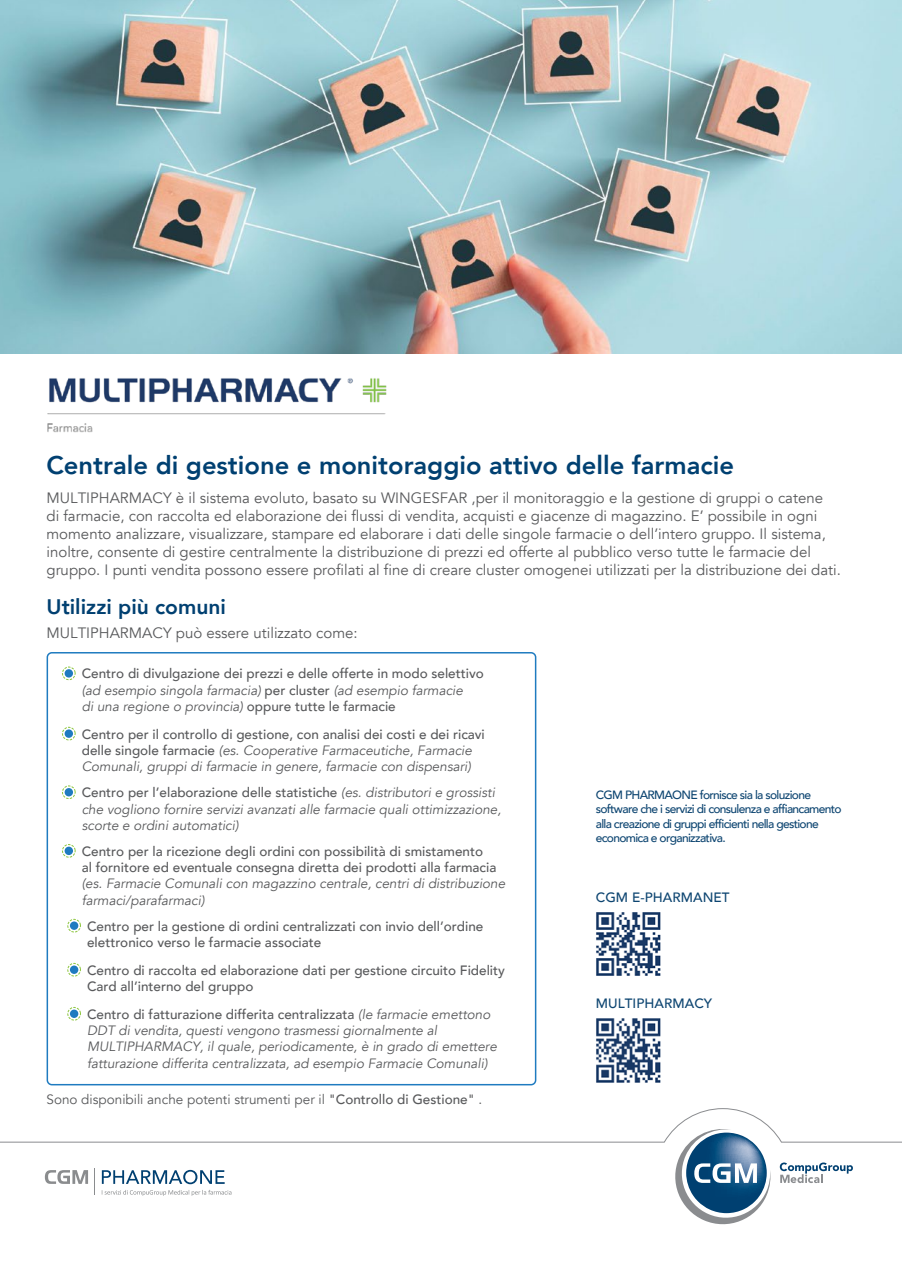
<style>
.page{position:relative;width:902px;height:1272px;background:#fff}
.page>*{position:absolute;margin:0;border:0;box-sizing:border-box;transform-origin:0 0}
.t1{font:800 25.5px "Avenir";color:#004071}
.t2{font:800 21px "Avenir";color:#004071}
.t3{font:15px/18px "Avenir";color:#58595b}
.t4{font:italic 13.5px/16.2px "Avenir";color:#58595b}
.t5{font:500 13.5px/16.2px "Avenir";color:#58595b}
.t6{font:13.5px "Avenir";color:#58595b}
.t7{font:500 13.5px "Avenir";letter-spacing:.005em;color:#0d4571}
.t8{font:500 12px/14.4px "Avenir";letter-spacing:-.055em;color:#0d4571}
.s1{font-weight:400;font-style:italic}
.s2{font-weight:500;font-style:normal}
.s3{font-weight:500}
</style>
<div class="page">
<img style="left:596px;top:912px;width:65px;height:64px">
<img style="left:596px;top:1018px;width:65px;height:65px">
<img style="left:0;top:0;width:901px;height:354px">
<img style="left:47px;top:378px;width:340px;height:55px">
<div style="left:47px;top:652px;width:489px;height:433px;border:2px solid #1f7bc0;border-radius:5px"></div>
<svg style="left:62px;top:726px;width:14px;height:15px"></svg>
<div style="left:65px;top:729px;width:8px;height:8px;background:#1f7bc0;border-radius:50%"></div>
<svg style="left:62px;top:666px;width:14px;height:15px"></svg>
<div style="left:65px;top:669px;width:8px;height:8px;background:#1f7bc0;border-radius:50%"></div>
<svg style="left:62px;top:785px;width:14px;height:14px"></svg>
<div style="left:65px;top:788px;width:8px;height:8px;background:#1f7bc0;border-radius:50%"></div>
<svg style="left:62px;top:844px;width:14px;height:14px"></svg>
<div style="left:65px;top:846px;width:8px;height:9px;background:#1f7bc0;border-radius:50%"></div>
<svg style="left:67px;top:918px;width:14px;height:15px"></svg>
<div style="left:70px;top:921px;width:8px;height:8px;background:#1f7bc0;border-radius:50%"></div>
<svg style="left:67px;top:962px;width:14px;height:15px"></svg>
<div style="left:70px;top:965px;width:8px;height:8px;background:#1f7bc0;border-radius:50%"></div>
<svg style="left:67px;top:1006px;width:14px;height:15px"></svg>
<div style="left:70px;top:1009px;width:8px;height:8px;background:#1f7bc0;border-radius:50%"></div>
<svg style="left:0;top:1108px;width:901px;height:117px"></svg>
<h1 class="t1" style="left:46px;top:445px;width:689px">Centrale di gestione e monitoraggio attivo delle farmacie</h1>
<p class="t3" style="left:46px;top:489px;width:796px">MULTIPHARMACY è il sistema evoluto, basato su WINGESFAR ,per il monitoraggio e la gestione di gruppi o catene<br>di farmacie, con raccolta ed elaborazione dei flussi di vendita, acquisti e giacenze di magazzino. E’ possibile in ogni momento analizzare, visualizzare, stampare ed elaborare i dati delle singole farmacie o dell’intero gruppo. Il sistema, inoltre, consente di gestire centralmente la distribuzione di prezzi ed offerte al pubblico verso tutte le farmacie del gruppo. I punti vendita possono essere profilati al fine di creare cluster omogenei utilizzati per la distribuzione dei dati.</p>
<h2 class="t2" style="left:46px;top:590px;width:181px">Utilizzi più comuni</h2>
<p class="t3" style="left:46px;top:623px;width:312px">MULTIPHARMACY può essere utilizzato come:</p>
<p class="t5" style="left:82px;top:665px;width:403px">Centro di divulgazione dei prezzi e delle offerte in modo selettivo <span class="s1">(ad esempio singola farmacia)</span> per cluster <span class="s1">(ad esempio farmacie<br>di una regione o provincia)</span> oppure tutte le farmacie</p>
<p class="t4" style="left:82px;top:726px;width:404px"><span class="s2">Centro per il controllo di gestione, con analisi dei costi e dei ricavi delle singole farmacie</span> (es. Cooperative Farmaceutiche, Farmacie<br>Comunali, gruppi di farmacie in genere, farmacie con dispensari)</p>
<p class="t4" style="left:82px;top:784px;width:421px"><span class="s2">Centro per l’elaborazione delle statistiche</span> (es. distributori e grossisti che vogliono fornire servizi avanzati alle farmacie quali ottimizzazione, scorte e ordini automatici)</p>
<p class="t5" style="left:82px;top:842px;width:416px">Centro per la ricezione degli ordini con possibilità di smistamento al fornitore ed eventuale consegna diretta dei prodotti alla farmacia</p>
<p class="t4" style="left:82px;top:875px;width:425px">(es. Farmacie Comunali con magazzino centrale, centri di distribuzione farmaci/parafarmaci)</p>
<p class="t5" style="left:87px;top:917px;width:398px">Centro per la gestione di ordini centralizzati con invio dell’ordine elettronico verso le farmacie associate</p>
<p class="t5" style="left:87px;top:961px;width:419px">Centro di raccolta ed elaborazione dati per gestione circuito Fidelity<br>Card all’interno del gruppo</p>
<p class="t4" style="left:87px;top:1006px;width:411px"><span class="s2">Centro di fatturazione differita centralizzata</span> (le farmacie emettono DDT di vendita, questi vengono trasmessi giornalmente al MULTIPHARMACY, il quale, periodicamente, è in grado di emettere fatturazione differita centralizzata, ad esempio Farmacie Comunali)</p>
<p class="t6" style="left:46px;top:1091px;width:437px">Sono disponibili anche potenti strumenti per il <span class="s3">"Controllo di Gestione"</span> .</p>
<p class="t8" style="left:595px;top:786px;width:247px">CGM PHARMAONE fornisce sia la soluzione software che i servizi di consulenza e affiancamento alla creazione di gruppi efficienti nella gestione economica e organizzativa.</p>
<p class="t7" style="left:595px;top:885px;width:135px">CGM E-PHARMANET</p>
<p class="t7" style="left:595px;top:991px;width:118px">MULTIPHARMACY</p>
</div>
